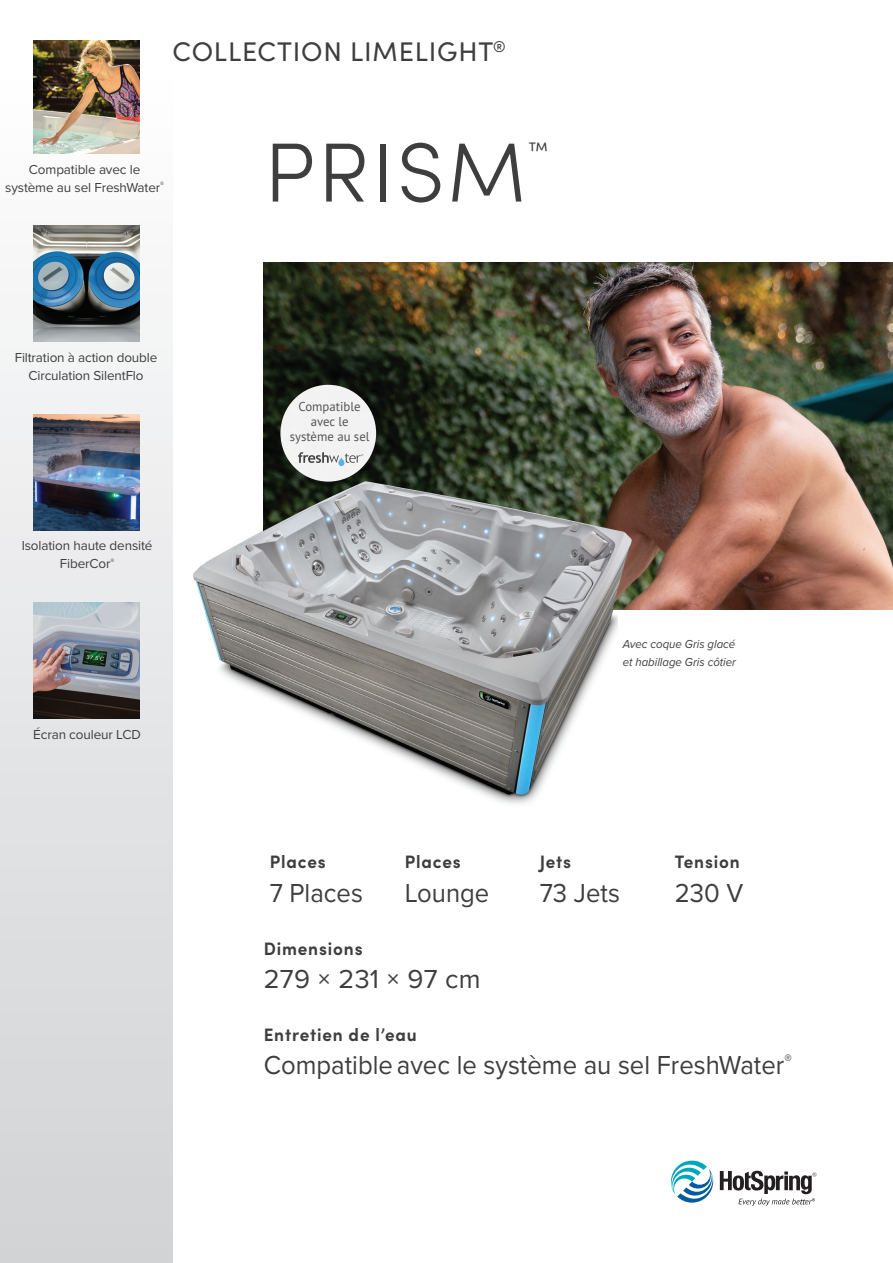
<style>
.page{position:relative;width:893px;height:1263px;background:#fff}
.page>*{position:absolute;margin:0;border:0;box-sizing:border-box;transform-origin:0 0}
.t1{font:300 84px "Sofia Pro";letter-spacing:.03em;color:#3e3e3f}
.t2{font:27px "Proxima Nova";color:#3e3e3f;scale:.95 1}
.t3{font:27px "Sofia Pro";letter-spacing:.03em;color:#3e3e3f}
.t4{font:27px "Proxima Nova";color:#3e3e3f}
.t5{font:300 21px "Sofia Pro";color:#3e3e3f}
.t6{font:700 18px "Sofia Pro";letter-spacing:.05em;color:#3e3e3f;scale:.95 1}
.t7{font:13.5px/18px "Proxima Nova";letter-spacing:-.01em;color:#3e3e3f;text-align:center}
.t8{font:12.9px/15px "PT Sans Pro";color:#545554;text-align:center}
.t9{font:italic 12px/18px "Proxima Nova";color:#3e3e3f;scale:.95 1}
</style>
<div class="page">
<div style="left:0;top:65px;width:172px;height:1198px;background:linear-gradient(to bottom,#fefefe,#d1d2d5)"></div>
<img style="left:34px;top:41px;width:106px;height:112px">
<img style="left:34px;top:226px;width:106px;height:116px">
<img style="left:34px;top:414px;width:106px;height:116px">
<img style="left:34px;top:602px;width:106px;height:116px">
<img style="left:264px;top:262px;width:629px;height:348px">
<img style="left:193px;top:481px;width:439px;height:313px">
<svg style="left:670px;top:1160px;width:146px;height:46px"></svg>
<div style="left:280px;top:385px;width:96px;height:96px;background:#f2f2f2;border-radius:50%"></div>
<svg style="left:338px;top:457px;width:6px;height:9px"></svg>
<svg style="left:298px;top:452px;width:41px;height:11px"></svg>
<svg style="left:345px;top:453px;width:18px;height:10px"></svg>
<p class="t3" style="left:172px;top:31px;width:335px">COLLECTION LIMELIGHT<sup>®</sup></p>
<p class="t7" style="left:5px;top:159px;width:160px">Compatible avec le système au sel FreshWater<sup>®</sup></p>
<p class="t1" style="left:264px;top:111px;width:264px">PRISM</p>
<p class="t5" style="left:529px;top:134px;width:21px">™</p>
<p class="t7" style="left:15px;top:348px;width:144px">Filtration à action double<br>Circulation SilentFlo</p>
<p class="t7" style="left:22px;top:536px;width:132px">Isolation haute densité<br>FiberCor<sup>®</sup></p>
<p class="t7" style="left:33px;top:724px;width:109px">Écran couleur LCD</p>
<p class="t8" style="left:290px;top:398px;width:81px">Compatible avec le système au sel</p>
<p class="t9" style="left:623px;top:635px;width:121px">Avec coque Gris glacé et habillage Gris côtier</p>
<p class="t6" style="left:270px;top:848px;width:61px">Places</p>
<p class="t6" style="left:405px;top:848px;width:61px">Places</p>
<p class="t6" style="left:540px;top:848px;width:34px">Jets</p>
<p class="t6" style="left:675px;top:848px;width:70px">Tension</p>
<p class="t2" style="left:270px;top:872px;width:100px">7 Places</p>
<p class="t2" style="left:405px;top:872px;width:91px">Lounge</p>
<p class="t2" style="left:540px;top:872px;width:86px">73 Jets</p>
<p class="t2" style="left:675px;top:872px;width:74px">230 V</p>
<p class="t6" style="left:264px;top:934px;width:106px">Dimensions</p>
<p class="t4" style="left:264px;top:959px;width:218px">279 × 231 × 97 cm</p>
<p class="t6" style="left:264px;top:1021px;width:163px">Entretien de l’eau</p>
<p class="t2" style="left:264px;top:1045px;width:557px">Compatible avec le système au sel FreshWater<sup>®</sup></p>
</div>
